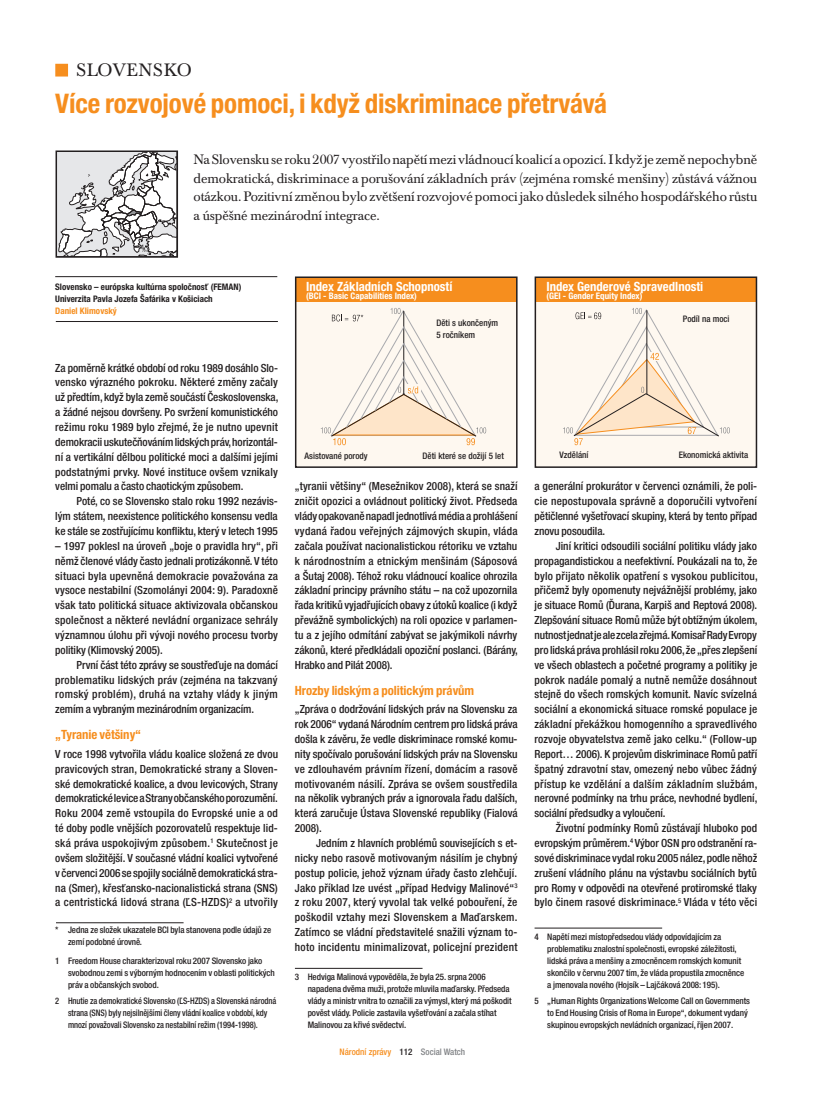
<style>
.page{position:relative;width:821px;height:1106px;background:#fff}
.page>*{position:absolute;margin:0;border:0;box-sizing:border-box;transform-origin:0 0}
.titulo{font:700 condensed 27px "Helvetica Neue LT Pro";letter-spacing:-.005em;color:#f68e1e}
.país{font:17.7px "Baskerville BECE";letter-spacing:.02em;color:#231f20}
.copete{font:13.5px/18.8px "Baskerville BECE";letter-spacing:-.01em;color:#231f20;text-align:justify}
.t1{font:700 condensed 12.75px "Helvetica Neue LT Pro";color:#fff}
.Subtítulo_bold{font:700 condensed 12.75px "Helvetica Neue LT Pro";letter-spacing:-.005em;color:#f68e1e}
.texto{font:500 condensed 11.25px/14.9px "Helvetica Neue LT Pro";color:#231f20;text-align:justify}
.texto_primera{font:500 condensed 11.25px/14.9px "Helvetica Neue LT Pro";letter-spacing:.005em;color:#231f20;text-align:justify}
.notas{font:500 condensed 11.25px/14.9px "Helvetica Neue LT Pro";letter-spacing:-.005em;color:#231f20;text-align:justify}
.notas-2{font:500 condensed 9px/12px "Helvetica Neue LT Pro";letter-spacing:-.005em;color:#231f20}
.notas-3{font:500 condensed 9px/12px "Helvetica Neue LT Pro";letter-spacing:-.005em;color:#231f20;scale:.93 1}
.firma_organización{font:700 condensed 9px "Helvetica Neue LT Pro";color:#231f20}
.t2{font:700 condensed 9px "Helvetica Neue LT Pro";color:#fff}
.t3{font:500 condensed 9px "Helvetica Neue LT Pro";color:#f68e1e}
.firma_autor{font:700 condensed 9px "Helvetica Neue LT Pro";color:#f68e1e}
.s1{color:#231f20}
.s2{color:#808285}
</style>
<div class="page">
<div style="left:535px;top:277px;width:221px;height:190px;background:#fef8f0"></div>
<div style="left:535px;top:277px;width:221px;height:25px;background:#f68e1e"></div>
<div style="left:534px;top:276px;width:223px;height:192px;border:2px solid #231f20"></div>
<div style="left:296px;top:277px;width:221px;height:190px;background:#fef8f0"></div>
<div style="left:296px;top:277px;width:221px;height:25px;background:#f68e1e"></div>
<div style="left:55px;top:64px;width:13px;height:12px;background:#f68e1e;border:2px solid #f68e1e"></div>
<div style="left:295px;top:276px;width:222px;height:192px;border:2px solid #231f20"></div>
<hr style="left:55px;top:276px;width:222px;height:1px;background:#231f20">
<hr style="left:56px;top:321px;width:222px;height:1px;background:#231f20">
<hr style="left:295px;top:968px;width:127px;height:1px;background:#231f20">
<hr style="left:534px;top:927px;width:128px;height:1px;background:#231f20">
<svg style="left:59px;top:154px;width:115px;height:100px"></svg>
<div style="left:56px;top:150px;width:122px;height:108px;border:2px solid #231f20"></div>
<svg style="left:563px;top:308px;width:167px;height:137px"></svg>
<svg style="left:321px;top:308px;width:165px;height:137px"></svg>
<hr style="left:56px;top:922px;width:127px;height:1px;background:#231f20">
<p class="país" style="left:76px;top:60px;width:117px">SLOVENSKO</p>
<p class="titulo" style="left:55px;top:87px;width:553px">Více rozvojové pomoci, i když diskriminace přetrvává</p>
<p class="copete" style="left:194px;top:150px;width:565px">Na Slovensku se roku 2007 vyostřilo napětí mezi vládnoucí koalicí aopozicí. I když je země nepochybně demokratická, diskriminace a porušování základních práv (zejména romské menšiny) zůstává vážnou otázkou. Pozitivní změnou bylo zvětšení rozvojové pomoci jako důsledek silného hospodářského růstu a úspěšné mezinárodní integrace.</p>
<p class="firma_organización" style="left:55px;top:282px;width:188px">Slovensko – európska kultúrna spoločnosť (FEMAN)</p>
<p class="firma_organización" style="left:55px;top:294px;width:159px">Univerzita Pavla Jozefa Šafárika v Košiciach</p>
<p class="firma_autor" style="left:55px;top:306px;width:63px">Daniel Klimovský</p>
<p class="texto_primera" style="left:55px;top:360px;width:225px">Za poměrně krátké období od roku 1989 dosáhlo Slo&shy;vensko výrazného pokroku. Některé změny začaly už předtím, když byla země součástí Československa, a žádné nejsou dovršeny. Po svržení komunistického režimu roku 1989 bylo zřejmé, že je nutno upevnit demokracii uskutečňováním lidských práv, horizontál&shy;ní a vertikální dělbou politické moci a dalšími jejími podstatnými prvky. Nové instituce ovšem vznikaly velmi pomalu a často chaotickým způsobem.</p>
<p class="texto" style="left:55px;top:493px;width:224px;text-indent:21px">Poté, co se Slovensko stalo roku 1992 nezávis&shy;lým státem, neexistence politického konsensu vedla ke stále se zostřujícímu konfliktu, který v letech 1995</p>
<p class="texto" style="left:55px;top:538px;width:224px">– 1997 poklesl na úroveň „boje o pravidla hry“, při němž členové vlády často jednali protizákonně. V této situaci byla upevněná demokracie považována za vysoce nestabilní (Szomolányi 2004: 9). Paradoxně však tato politická situace aktivizovala občanskou společnost a některé nevládní organizace sehrály významnou úlohu při vývoji nového procesu tvorby politiky (Klimovský 2005).</p>
<p class="texto" style="left:55px;top:657px;width:224px;text-indent:21px">První část této zprávy se soustřeďuje na domácí problematiku lidských práv (zejména na takzvaný romský problém), druhá na vztahy vlády k jiným zemím a vybraným mezinárodním organizacím.</p>
<p class="Subtítulo_bold" style="left:55px;top:727px;width:87px">„Tyranie většiny“</p>
<p class="texto_primera" style="left:55px;top:746px;width:224px">V roce 1998 vytvořila vládu koalice složená ze dvou pravicových stran, Demokratické strany a Sloven&shy;ské demokratické koalice, a dvou levicových, Strany demokratické levice aStrany občanského porozumění.<br>Roku 2004 země vstoupila do Evropské unie a od té doby podle vnějších pozorovatelů respektuje lid&shy;ská práva uspokojivým způsobem.<sup>1</sup> Skutečnost je ovšem složitější. V současné vládní koalici vytvořené v červenci 2006 se spojily sociálně demokratická stra&shy;na (Smer), křesťansko-nacionalistická strana (SNS) a centristická lidová strana (ĽS-HZDS)<sup>2</sup> a utvořily</p>
<p class="notas-2" style="left:68px;top:923px;width:205px;text-indent:-13px">* Jedna ze složek ukazatele BCI byla stanovena podle údajů ze zemí podobné úrovně.</p>
<p class="notas-2" style="left:68px;top:954px;width:208px;text-indent:-13px">1 Freedom House charakterizoval roku 2007 Slovensko jako svobodnou zemi s výborným hodnocením v oblasti politických práv a občanských svobod.</p>
<p class="notas-3" style="left:68px;top:995px;width:225px;text-indent:-13px">2 Hnutie za demokratické Slovensko (ĽS-HZDS) a Slovenská národná strana (SNS) byly nejsilnějšími členy vládní koalice v období, kdy mnozí považovali Slovensko za nestabilní režim (1994-1998).</p>
<p class="t1" style="left:306px;top:278px;width:148px">Index Základních Schopností</p>
<p class="t2" style="left:306px;top:291px;width:112px">(BCI - Basic Capabilities Index)</p>
<p class="notas-2" style="left:436px;top:316px;width:63px">Děti s ukončeným<br>5 ročníkem</p>
<p class="t1" style="left:546px;top:278px;width:158px">Index Genderové Spravedlnosti</p>
<p class="t2" style="left:546px;top:291px;width:97px">(GEI - Gender Equity Index)</p>
<p class="notas-2" style="left:683px;top:313px;width:48px">Podíl na moci</p>
<p class="notas-2" style="left:304px;top:450px;width:65px">Asistované porody</p>
<p class="notas-2" style="left:422px;top:450px;width:83px">Děti které se dožijí 5 let</p>
<p class="notas" style="left:295px;top:479px;width:224px">„tyranii většiny“ (Mesežnikov 2008), která se snaží zničit opozici a ovládnout politický život. Předseda vlády opakovaně napadl jednotlivá média a prohlášení vydaná řadou veřejných zájmových skupin, vláda začala používat nacionalistickou rétoriku ve vztahu k národnostním a etnickým menšinám (Sáposová a Šutaj 2008). Téhož roku vládnoucí koalice ohrozila základní principy právního státu – na což upozornila řada kritiků vyjadřujících obavy z útoků koalice (i když převážně symbolických) na roli opozice v parlamen&shy;tu a z jejího odmítání zabývat se jakýmikoli návrhy zákonů, které předkládali opoziční poslanci. (Bárány, Hrabko and Pilát 2008).</p>
<p class="Subtítulo_bold" style="left:295px;top:682px;width:181px">Hrozby lidským a politickým právům</p>
<p class="texto_primera" style="left:295px;top:701px;width:224px">„Zpráva o dodržování lidských práv na Slovensku za rok 2006“ vydaná Národním centrem pro lidská práva došla k závěru, že vedle diskriminace romské komu&shy;nity spočívalo porušování lidských práv na Slovensku ve zdlouhavém právním řízení, domácím a rasově motivovaném násilí. Zpráva se ovšem soustředila na několik vybraných práv a ignorovala řadu dalších, která zaručuje Ústava Slovenské republiky (Fialová 2008).</p>
<p class="texto" style="left:295px;top:835px;width:224px;text-indent:21px">Jedním z hlavních problémů souvisejících s et&shy;nicky nebo rasově motivovaným násilím je chybný postup policie, jehož význam úřady často zlehčují.<br>Jako příklad lze uvést „případ Hedvigy Malinové“<sup>3 </sup>z roku 2007, který vyvolal tak velké pobouření, že poškodil vztahy mezi Slovenskem a Maďarskem.<br>Zatímco se vládní představitelé snažili význam to&shy;hoto incidentu minimalizovat, policejní prezident</p>
<p class="notas-2" style="left:308px;top:971px;width:205px;text-indent:-13px">3 Hedviga Malinová vypověděla, že byla 25. srpna 2006 napadena dvěma muži, protože mluvila maďarsky. Předseda vlády a ministr vnitra to označili za výmysl, který má poškodit pověst vlády. Policie zastavila vyšetřování a začala stíhat Malinovou za křivé svědectví.</p>
<p class="t3" style="left:339px;top:1046px;width:127px">Národní zprávy <span class="s1">112</span> <span class="s2">Social Watch</span></p>
<p class="notas-2" style="left:559px;top:449px;width:30px">Vzdělání</p>
<p class="notas-2" style="left:678px;top:449px;width:71px">Ekonomická aktivita</p>
<p class="notas" style="left:534px;top:479px;width:224px">a generální prokurátor v červenci oznámili, že poli&shy;cie nepostupovala správně a doporučili vytvoření pětičlenné vyšetřovací skupiny, která by tento případ znovu posoudila.</p>
<p class="texto" style="left:534px;top:538px;width:225px;text-indent:21px">Jiní kritici odsoudili sociální politiku vlády jako propagandistickou a neefektivní. Poukázali na to, že bylo přijato několik opatření s vysokou publicitou, přičemž byly opomenuty nejvážnější problémy, jako je situace Romů (Ďurana, Karpiš and Reptová 2008).<br>Zlepšování situace Romů může být obtížným úkolem, nutnost jednat je ale zcela zřejmá. Komisař Rady Evropy pro lidská práva prohlásil roku 2006, že „přes zlepšení ve všech oblastech a početné programy a politiky je pokrok nadále pomalý a nutně nemůže dosáhnout stejně do všech romských komunit. Navíc svízelná sociální a ekonomická situace romské populace je základní překážkou homogenního a spravedlivého rozvoje obyvatelstva země jako celku.“ (Follow-up Report… 2006). K projevům diskriminace Romů patří špatný zdravotní stav, omezený nebo vůbec žádný přístup ke vzdělání a dalším základním službám, nerovné podmínky na trhu práce, nevhodné bydlení, sociální předsudky a vyloučení.</p>
<p class="texto" style="left:534px;top:820px;width:224px;text-indent:21px">Životní podmínky Romů zůstávají hluboko pod evropským průměrem.<sup>4</sup> Výbor OSN pro odstranění ra&shy;sové diskriminace vydal roku 2005 nález, podle něhož zrušení vládního plánu na výstavbu sociálních bytů pro Romy v odpovědi na otevřené protiromské tlaky bylo činem rasové diskriminace.<sup>5</sup> Vláda v této věci</p>
<p class="notas-2" style="left:547px;top:930px;width:198px;text-indent:-13px">4 Napětí mezi místopředsedou vlády odpovídajícím za problematiku znalostní společnosti, evropské záležitosti, lidská práva a menšiny a zmocněncem romských komunit skončilo v červnu 2007 tím, že vláda propustila zmocněnce a jmenovala nového (Hojsík – Lajčáková 2008: 195).</p>
<p class="notas-2" style="left:547px;top:995px;width:204px;text-indent:-13px">5 „Human Rights Organizations Welcome Call on Governments to End Housing Crisis of Roma in Europe“, dokument vydaný skupinou evropských nevládních organizací, říjen 2007.</p>
</div>
